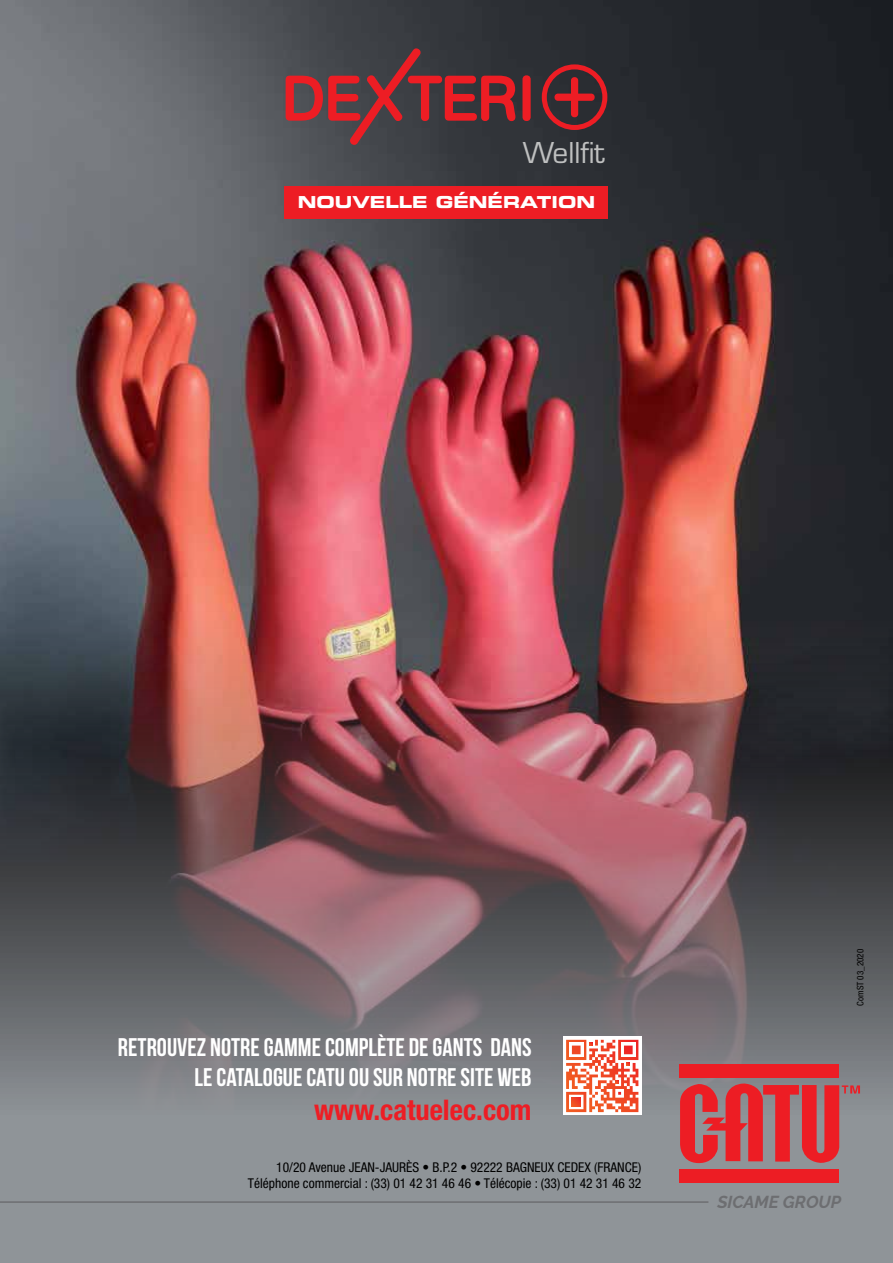
<style>
.page{position:relative;width:893px;height:1263px;background:#8f9498}
.page>*{position:absolute;margin:0;border:0;box-sizing:border-box;transform-origin:0 0}
.t1{font:700 condensed 28.5px "Helvetica Neue";color:#ed1d24}
.t2{font:28.05px "Eurostile LT Std";color:#bfc0c0}
.t3{font:25.5px/30.6px "Bebas Neue";color:#fff;text-align:right}
.t4{font:italic 700 17.25px "Raleway";color:#6d6e71}
.t5{font:16.5px "Eurostile LT Std Bold Ex 2";color:#fff}
.t6{font:condensed 13.5px/16.2px "Helvetica Neue";color:#000;text-align:right}
.t7{font:condensed 9px "Helvetica Neue";color:#000}
</style>
<div class="page">
<img style="left:0;top:0;width:893px;height:1115px">
<div style="left:679px;top:1064px;width:160px;height:13px;background:#ed1d24"></div>
<div style="left:679px;top:1169px;width:160px;height:13px;background:#ed1d24"></div>
<svg style="left:680px;top:1083px;width:180px;height:81px"></svg>
<hr style="left:0;top:1201px;width:708px;height:2px;background:#6d6e71">
<svg style="left:563px;top:1037px;width:78px;height:78px"></svg>
<svg style="left:566px;top:1040px;width:72px;height:72px;background:#f69986"></svg>
<svg style="left:286px;top:48px;width:231px;height:98px;background:#67373d"></svg>
<div style="left:524px;top:77px;width:5px;height:43px;background:#ed1d24;border-radius:3px"></div>
<div style="left:522px;top:75px;width:9px;height:46px;border:3px solid #ed1d24;border-radius:3px"></div>
<div style="left:542px;top:64px;width:65px;height:66px;border:5px solid #ed1d24;border-radius:50%"></div>
<div style="left:554px;top:94px;width:41px;height:7px;background:#ed1d24;border-radius:3px"></div>
<div style="left:571px;top:77px;width:7px;height:40px;background:#ed1d24;border-radius:3px"></div>
<div style="left:285px;top:186px;width:323px;height:32px;background:#ed1d24"></div>
<h2 class="t2" style="left:523px;top:136px;width:84px">Wellfit</h2>
<p class="t5" style="left:298px;top:191px;width:299px">NOUVELLE GÉNÉRATION</p>
<h3 class="t3" style="left:118px;top:1031px;width:415px">RETROUVEZ NOTRE GAMME COMPLÈTE DE GANTS DANS<br>LE CATALOGUE CATU OU SUR NOTRE SITE WEB</h3>
<h1 class="t1" style="left:314px;top:1093px;width:219px">www.catuelec.com</h1>
<p class="t6" style="left:248px;top:1158px;width:395px">10/20 Avenue JEAN-JAURÈS • B.P.2 • 92222 BAGNEUX CEDEX (FRANCE)<br>Téléphone commercial : (33) 01 42 31 46 46 • Télécopie : (33) 01 42 31 46 32</p>
<p class="t7" style="left:855px;top:1005px;width:58px;rotate:-90deg">ComST 03_2020</p>
<p class="t4" style="left:717px;top:1192px;width:125px">SICAME GROUP</p>
</div>
